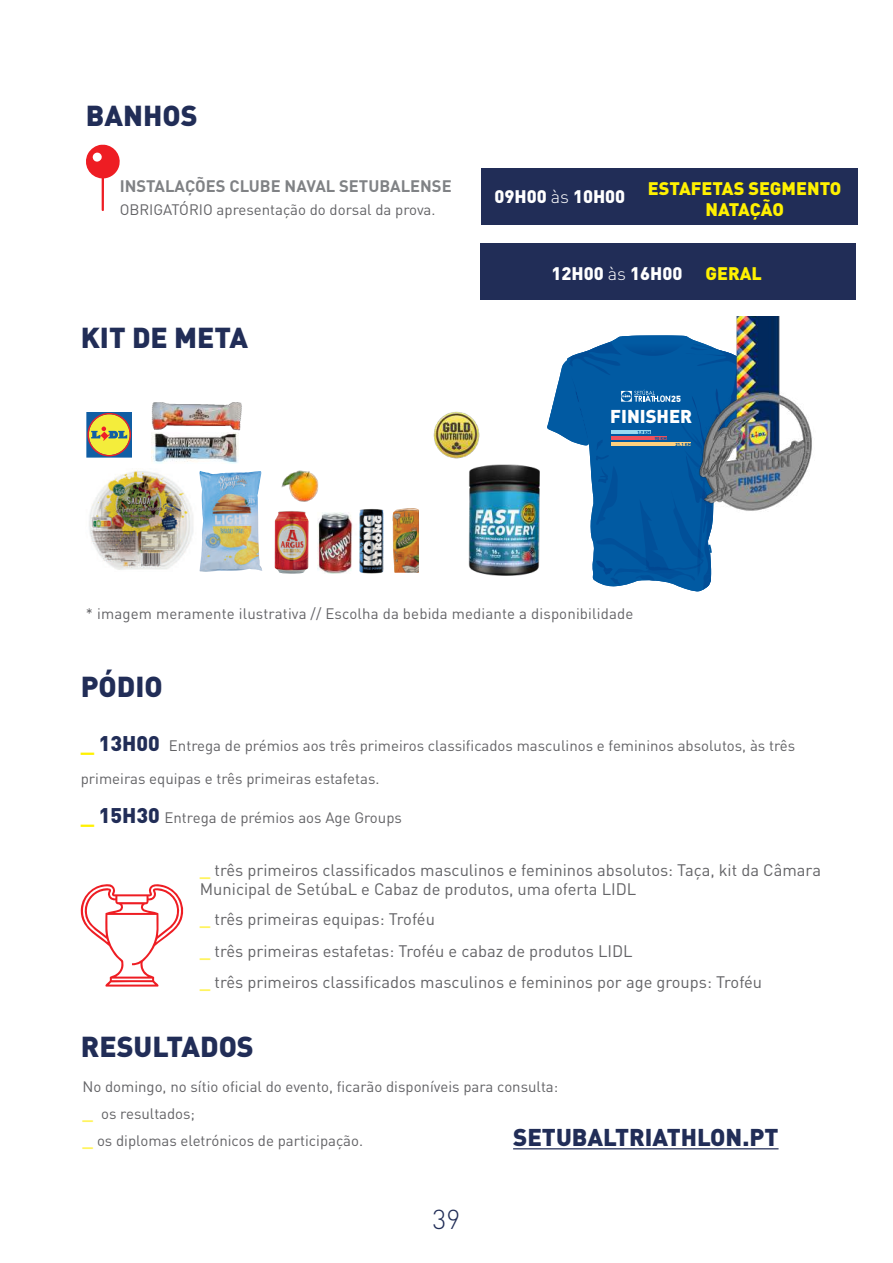
<style>
.page{position:relative;width:893px;height:1263px;background:#fff}
.page>*{position:absolute;margin:0;border:0;box-sizing:border-box;transform-origin:0 0}
.t1{font:900 28.5px "DIN Pro";color:#212d57}
.t2{font:300 27px "DIN Pro";color:#212d57}
.t3{font:900 24px "DIN Pro";color:#212d57}
.t4{font:900 18.45px "DIN Pro";color:#fff}
.t5{font:900 18px/21px "DIN Pro";color:#fff101;text-align:center}
.t6{font:900 18px "DIN Pro";color:#fff}
.t7{font:16.5px/31.5px "DIN Pro";color:#636366}
.t8{font:700 16.5px "DIN Pro";color:#808285}
.t9{font:15px/27px "DIN Pro";color:#636366}
.t10{font:900 8.85px "DIN Pro";color:#fff}
.t11{font:900 4.2px "DIN Pro";color:#015aa2}
.s1{font-weight:300}
.s2{font-weight:900;font-size:21px;color:#fff101}
.s3{font-weight:900;font-size:21px;color:#212d57}
.s4{font-weight:900;color:#fff461}
.s5{font-weight:900;font-size:16.5px;color:#fff461}
</style>
<div class="page">
<div style="left:481px;top:168px;width:376px;height:56px;background:#212d57"></div>
<div style="left:481px;top:243px;width:375px;height:56px;background:#212d57"></div>
<svg style="left:86px;top:145px;width:34px;height:66px"></svg>
<svg style="left:86px;top:412px;width:46px;height:46px;background:#a0a262"></svg>
<img style="left:89px;top:470px;width:104px;height:100px">
<img style="left:199px;top:471px;width:63px;height:101px">
<img style="left:275px;top:511px;width:34px;height:63px">
<img style="left:317px;top:512px;width:36px;height:62px">
<img style="left:281px;top:470px;width:38px;height:32px">
<svg style="left:547px;top:335px;width:166px;height:257px;background:#2870ac"></svg>
<img style="left:689px;top:317px;width:124px;height:206px">
<svg style="left:80px;top:884px;width:104px;height:102px"></svg>
<hr style="left:513px;top:1148px;width:265px;height:1px;background:#212d57">
<img style="left:152px;top:450px;width:86px;height:13px">
<img style="left:151px;top:402px;width:91px;height:48px">
<img style="left:433px;top:411px;width:47px;height:48px">
<img style="left:468px;top:459px;width:127px;height:122px">
<img style="left:359px;top:509px;width:25px;height:65px">
<img style="left:392px;top:508px;width:27px;height:65px">
<h1 class="t1" style="left:86px;top:96px;width:113px">BANHOS</h1>
<p class="t8" style="left:120px;top:175px;width:333px">INSTALAÇÕES CLUBE NAVAL SETUBALENSE</p>
<p class="t9" style="left:120px;top:195px;width:317px">OBRIGATÓRIO apresentação do dorsal da prova.</p>
<h1 class="t1" style="left:81px;top:319px;width:169px">KIT DE META</h1>
<p class="t6" style="left:494px;top:184px;width:132px">09H00 <span class="s1">às</span> 10H00</p>
<p class="t5" style="left:648px;top:177px;width:195px">ESTAFETAS SEGMENTO<br>NATAÇÃO</p>
<p class="t6" style="left:552px;top:262px;width:132px">12H00 <span class="s1">às</span> 16H00</p>
<p class="t5" style="left:705px;top:263px;width:58px">GERAL</p>
<p class="t10" style="left:671px;top:393px;width:11px">25</p>
<p class="t4" style="left:610px;top:404px;width:84px">FINISHER</p>
<p class="t11" style="left:637px;top:430px;width:15px">1,9 KM</p>
<p class="t11" style="left:655px;top:436px;width:14px">90 KM</p>
<p class="t11" style="left:675px;top:442px;width:17px">21,1 KM</p>
<p class="t9" style="left:86px;top:599px;width:549px">* imagem meramente ilustrativa // Escolha da bebida mediante a disponibilidade</p>
<h1 class="t1" style="left:81px;top:667px;width:83px">PÓDIO</h1>
<p class="t9" style="left:81px;top:731px;width:716px"><span class="s2">_</span> <span class="s3">13H00</span> Entrega de prémios aos três primeiros classificados masculinos e femininos absolutos, às três</p>
<p class="t9" style="left:81px;top:764px;width:300px">primeiras equipas e três primeiras estafetas.</p>
<p class="t9" style="left:81px;top:803px;width:323px"><span class="s2">_</span> <span class="s3">15H30</span> Entrega de prémios aos Age Groups</p>
<p class="t7" style="left:200px;top:859px;width:623px;line-height:19.5px"><span class="s4">_</span> três primeiros classificados masculinos e femininos absolutos: Taça, kit da Câmara<br>Municipal de SetúbaL e Cabaz de produtos, uma oferta LIDL</p>
<p class="t7" style="left:200px;top:903px;width:564px"><span class="s4">_</span> três primeiras equipas: Troféu<br><span class="s4">_</span> três primeiras estafetas: Troféu e cabaz de produtos LIDL<br><span class="s4">_</span> três primeiros classificados masculinos e femininos por age groups: Troféu</p>
<h1 class="t1" style="left:81px;top:1027px;width:175px">RESULTADOS</h1>
<p class="t9" style="left:82px;top:1072px;width:477px">No domingo, no sítio oficial do evento, ficarão disponíveis para consulta: <span class="s5">_</span> os resultados;<br><span class="s5">_</span> os diplomas eletrónicos de participação.</p>
<h3 class="t3" style="left:513px;top:1120px;width:267px">SETUBALTRIATHLON.PT</h3>
<h2 class="t2" style="left:433px;top:1201px;width:29px">39</h2>
</div>
